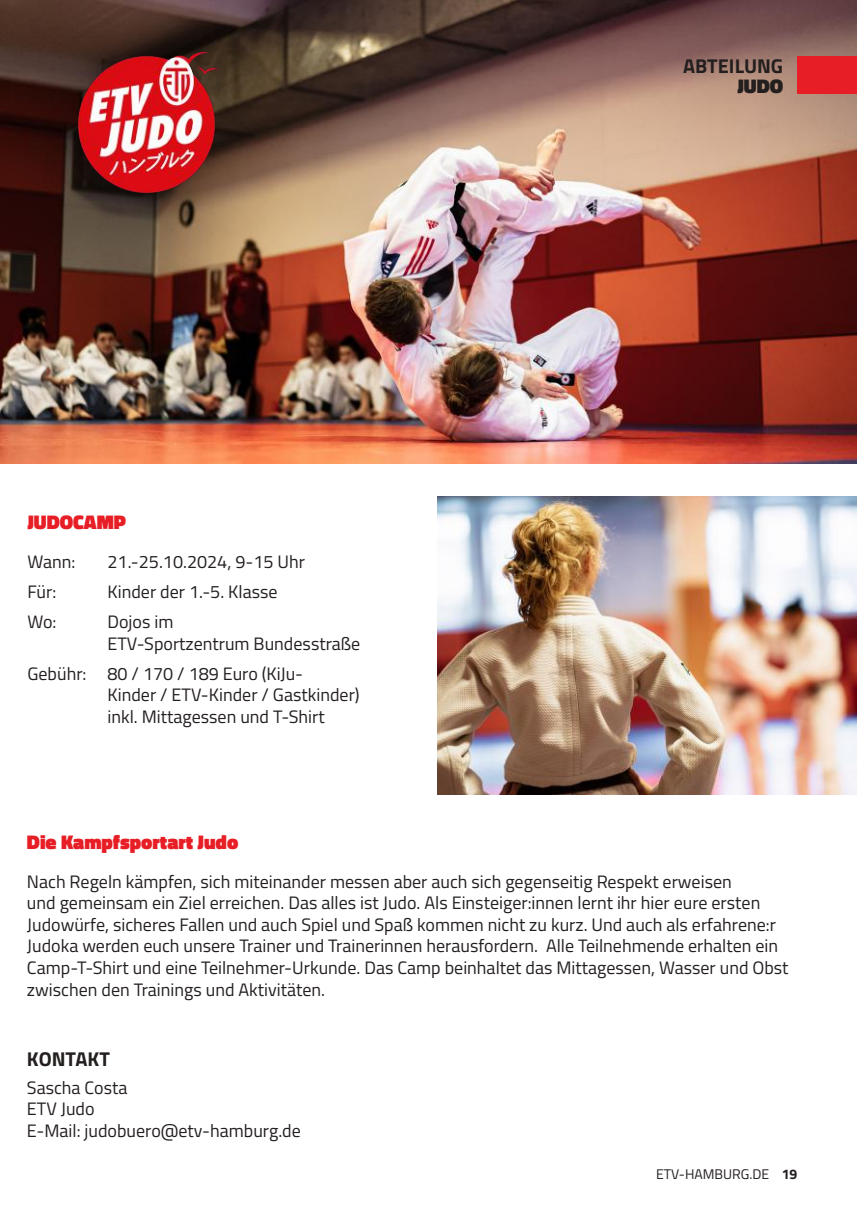
<style>
.page{position:relative;width:857px;height:1225px;background:#fff}
.page>*{position:absolute;margin:0;border:0;box-sizing:border-box;transform-origin:0 0}
.t1{font:900 20px "Titillium Web";color:#e71e25}
.t2{font:700 20px "Titillium Web";color:#241f1f}
.t3{font:900 20px "Titillium Web";color:#241f1f}
.t4{font:18px/21.6px "Titillium Web";color:#241f1f}
.t5{font:14px "Titillium Web";color:#241f1f}
.s1{font-weight:700}
</style>
<div class="page">
<img style="left:437px;top:496px;width:419px;height:298px">
<img style="left:0;top:0;width:856px;height:463px">
<div style="left:797px;top:57px;width:59px;height:37px;background:#e71e25"></div>
<img style="left:77px;top:50px;width:144px;height:144px">
<p class="t1" style="left:27px;top:507px;width:100px">JUDOCAMP</p>
<p class="t4" style="left:27px;top:550px;width:49px">Wann:</p>
<p class="t4" style="left:107px;top:550px;width:199px">21.-25.10.2024, 9-15 Uhr</p>
<p class="t4" style="left:27px;top:580px;width:30px">Für:</p>
<p class="t4" style="left:107px;top:580px;width:171px">Kinder der 1.-5. Klasse</p>
<p class="t4" style="left:27px;top:610px;width:30px">Wo:</p>
<p class="t4" style="left:107px;top:610px;width:254px">Dojos im<br>ETV-Sportzentrum Bundesstraße</p>
<p class="t4" style="left:107px;top:661px;width:253px;text-indent:-80px">Gebühr: 80 / 170 / 189 Euro (KiJu-<br>Kinder / ETV-Kinder / Gastkinder) inkl. Mittagessen und T-Shirt</p>
<p class="t2" style="left:682px;top:50px;width:102px">ABTEILUNG</p>
<p class="t3" style="left:737px;top:71px;width:47px">JUDO</p>
<p class="t1" style="left:27px;top:827px;width:213px">Die Kampfsportart Judo</p>
<p class="t4" style="left:27px;top:869px;width:762px">Nach Regeln kämpfen, sich miteinander messen aber auch sich gegenseitig Respekt erweisen<br>und gemeinsam ein Ziel erreichen. Das alles ist Judo. Als Einsteiger:innen lernt ihr hier eure ersten Judowürfe, sicheres Fallen und auch Spiel und Spaß kommen nicht zu kurz. Und auch als erfahrene:r Judoka werden euch unsere Trainer und Trainerinnen herausfordern. Alle Teilnehmende erhalten ein Camp-T-Shirt und eine Teilnehmer-Urkunde. Das Camp beinhaltet das Mittagessen, Wasser und Obst zwischen den Trainings und Aktivitäten.</p>
<p class="t2" style="left:27px;top:1044px;width:84px">KONTAKT</p>
<p class="t4" style="left:27px;top:1075px;width:275px">Sascha Costa<br>ETV Judo<br>E-Mail: judobuero@etv-hamburg.de</p>
<p class="t5" style="left:655px;top:1164px;width:143px">ETV-HAMBURG.DE <span class="s1">19</span></p>
</div>
